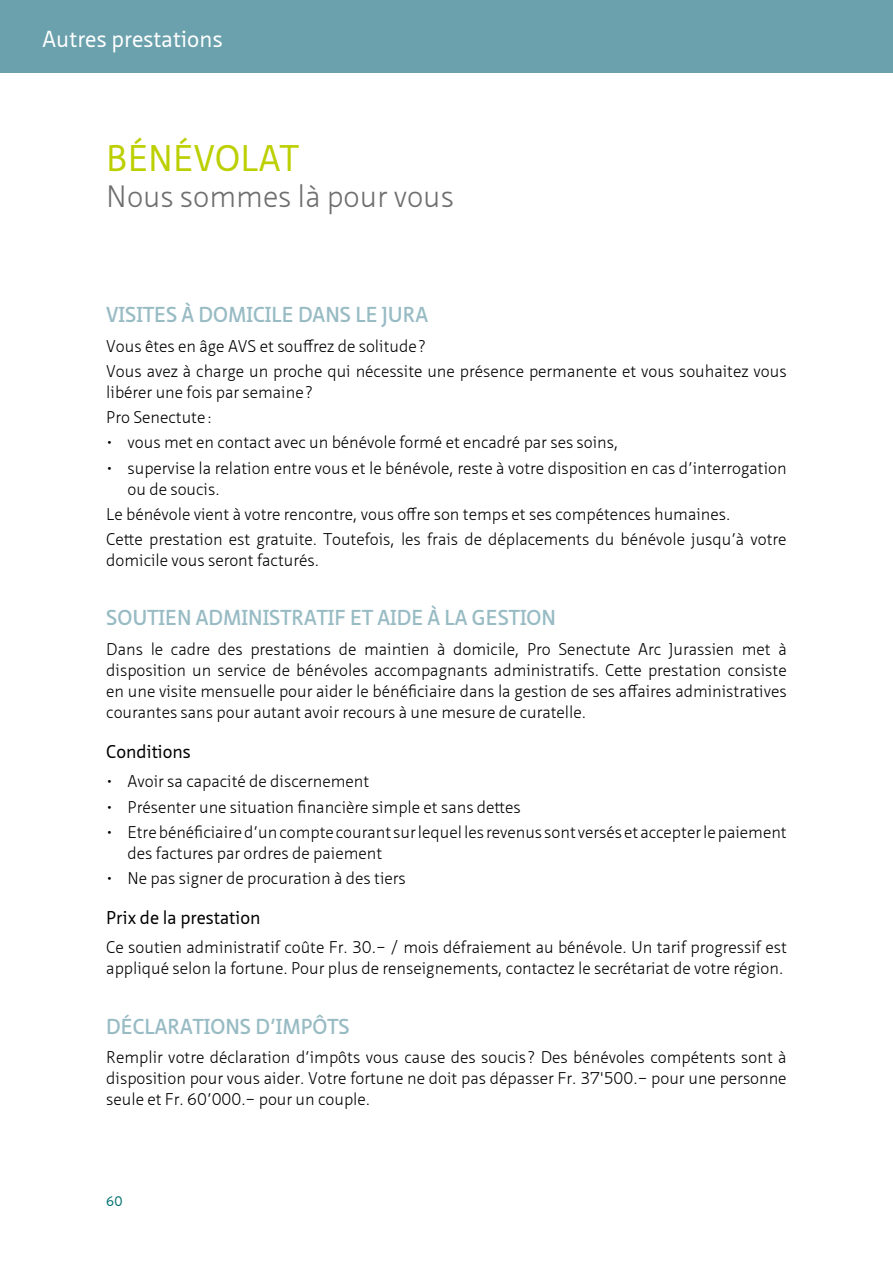
<style>
.page{position:relative;width:893px;height:1263px;background:#fff}
.page>*{position:absolute;margin:0;border:0;box-sizing:border-box;transform-origin:0 0}
.t1{font:36px "Neue Sans Pro";letter-spacing:.005em;color:#bccf00}
.t2{font:300 30px "Neue Sans Pro";color:#706f6f}
.t3{font:22.5px "Neue Sans Pro";letter-spacing:.005em;color:#fff}
.t4{font:600 21px "Neue Sans Pro";color:#98bbc4}
.t5{font:18px "Neue Sans Pro";color:#000}
.t6{font:300 16.5px/21px "Neue Sans Pro";color:#000}
.t7{font:13.5px "Neue Sans Pro";color:#007270}
</style>
<div class="page">
<div style="left:0;top:0;width:893px;height:72px;background:#6aa1ad"></div>
<h3 class="t3" style="left:43px;top:24px;width:182px">Autres prestations</h3>
<h1 class="t1" style="left:106px;top:135px;width:194px">BÉNÉVOLAT</h1>
<h2 class="t2" style="left:106px;top:177px;width:349px">Nous sommes là pour vous</h2>
<p class="t4" style="left:106px;top:301px;width:323px">VISITES À DOMICILE DANS LE JURA</p>
<p class="t6" style="left:106px;top:333px;width:682px;line-height:25.2px">Vous êtes en âge AVS et souffrez de solitude?<br>Vous avez à charge un proche qui nécessite une présence permanente et vous souhaitez vous</p>
<p class="t6" style="left:106px;top:379px;width:208px;line-height:25.2px">libérer une fois par semaine?<br>Pro Senectute:</p>
<p class="t6" style="left:106px;top:432px;width:514px">• vous met en contact avec un bénévole formé et encadré par ses soins,</p>
<p class="t6" style="left:128px;top:457px;width:661px;text-indent:-21px">• supervise la relation entre vous et le bénévole, reste à votre disposition en cas d’interrogation ou de soucis.</p>
<p class="t6" style="left:106px;top:501px;width:682px;line-height:25.2px">Le bénévole vient à votre rencontre, vous offre son temps et ses compétences humaines.<br>Cette prestation est gratuite. Toutefois, les frais de déplacements du bénévole jusqu’à votre</p>
<p class="t6" style="left:106px;top:550px;width:214px">domicile vous seront facturés.</p>
<p class="t4" style="left:106px;top:604px;width:451px">SOUTIEN ADMINISTRATIF ET AIDE À LA GESTION</p>
<p class="t6" style="left:106px;top:638px;width:682px;text-align:justify">Dans le cadre des prestations de maintien à domicile, Pro Senectute Arc Jurassien met à disposition un service de bénévoles accompagnants administratifs. Cette prestation consiste en une visite mensuelle pour aider le bénéficiaire dans la gestion de ses affaires administratives courantes sans pour autant avoir recours à une mesure de curatelle.</p>
<p class="t5" style="left:106px;top:740px;width:86px">Conditions</p>
<p class="t6" style="left:106px;top:771px;width:264px">• Avoir sa capacité de discernement</p>
<p class="t6" style="left:106px;top:796px;width:416px">• Présenter une situation financière simple et sans dettes</p>
<p class="t6" style="left:128px;top:821px;width:661px;text-indent:-21px">• Etre bénéficiaire d’un compte courant sur lequel les revenus sont versés et accepter le paiement des factures par ordres de paiement</p>
<p class="t6" style="left:106px;top:867px;width:301px">• Ne pas signer de procuration à des tiers</p>
<p class="t5" style="left:106px;top:906px;width:156px">Prix de la prestation</p>
<p class="t6" style="left:106px;top:937px;width:682px">Ce soutien administratif coûte Fr. 30.– / mois défraiement au bénévole. Un tarif progressif est appliqué selon la fortune. Pour plus de renseignements, contactez le secrétariat de votre région.</p>
<p class="t4" style="left:106px;top:1012px;width:245px">DÉCLARATIONS D’IMPÔTS</p>
<p class="t6" style="left:106px;top:1046px;width:682px;text-align:justify">Remplir votre déclaration d’impôts vous cause des soucis ? Des bénévoles compétents sont à disposition pour vous aider. Votre fortune ne doit pas dépasser Fr. 37'500.– pour une personne seule et Fr. 60’000.– pour un couple.</p>
<p class="t7" style="left:106px;top:1192px;width:18px">60</p>
</div>
